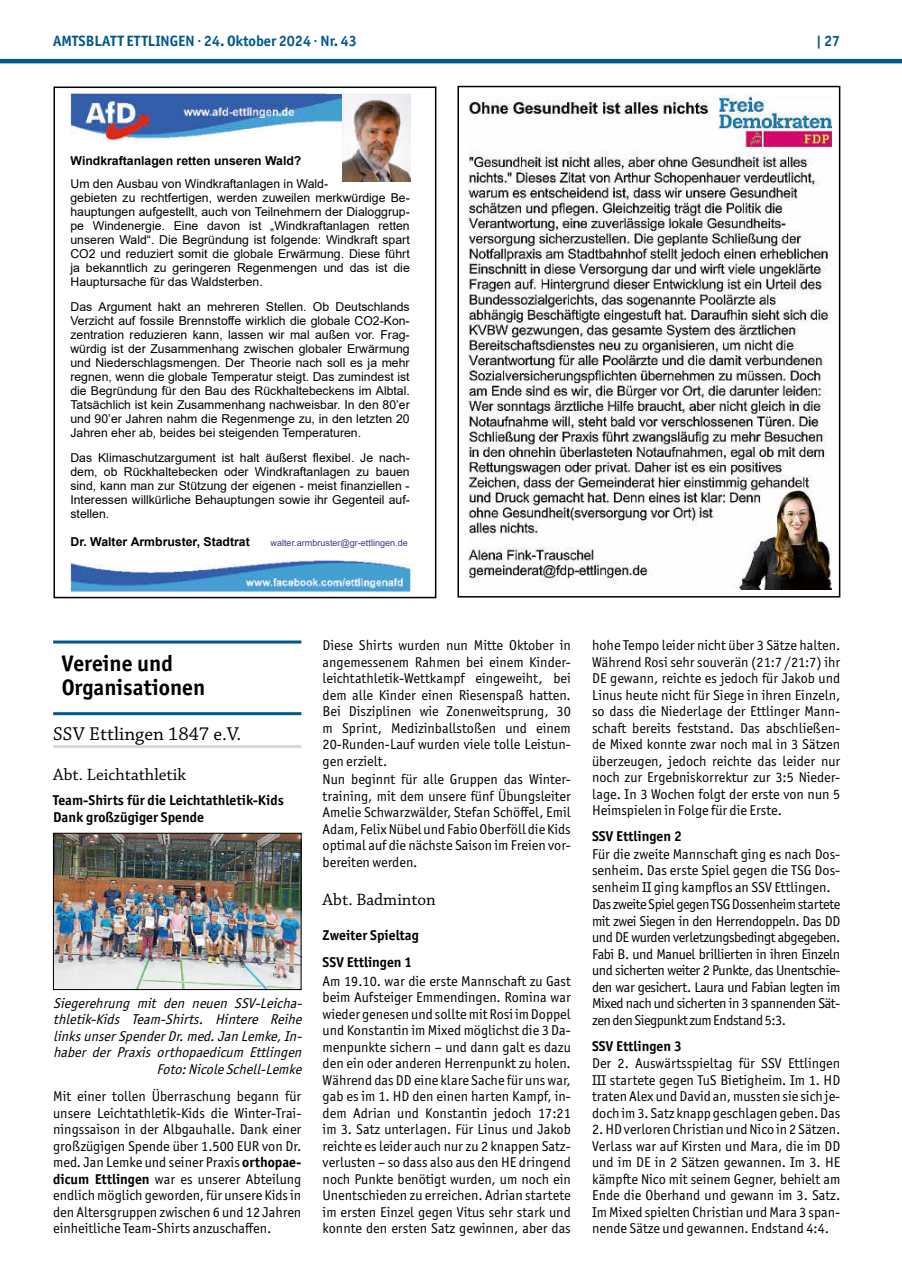
<style>
.page{position:relative;width:902px;height:1280px;background:#fff}
.page>*{position:absolute;margin:0;border:0;box-sizing:border-box;transform-origin:0 0}
.t1{font:700 22.5px/24px "Officina Sans ITC Pro";color:#000}
.t2{font:19.5px "Chaparral Pro";color:#000}
.t3{font:17.25px "Chaparral Pro";color:#000}
.t4{font:700 15px "Officina Sans ITC Pro";color:#01598b}
.t5{font:14.25px/16.5px "Officina Sans ITC Pro";color:#000;text-align:justify}
.t6{font:14.25px/16.6px "Officina Sans ITC Pro";letter-spacing:-.03em;color:#000}
.t7{font:italic 14.25px/16.5px "Officina Sans ITC Pro";color:#000;text-align:right}
.t8{font:700 14.25px/16.5px "Officina Sans ITC Pro";color:#000}
.t9{font:12.3px/14.1px "Arial";color:#000;text-align:justify}
.t10{font:700 12.3px "Arial";color:#000}
.t11{font:9px "Arial";color:#443285}
.s1{font-weight:700}
</style>
<div class="page">
<hr style="left:0;top:59px;width:901px;height:4px;background:#01598b">
<hr style="left:53px;top:640px;width:248px;height:3px;background:#01598b">
<hr style="left:53px;top:712px;width:248px;height:3px;background:#01598b">
<hr style="left:53px;top:745px;width:248px;height:3px;background:#d9d9d9">
<img style="left:55px;top:835px;width:244px;height:153px">
<div style="left:53px;top:833px;width:248px;height:157px;border:1px solid #000"></div>
<div style="left:457px;top:86px;width:383px;height:512px;border:2px solid #000"></div>
<img style="left:468px;top:95px;width:363px;height:495px">
<div style="left:53px;top:87px;width:383px;height:511px;border:2px solid #000"></div>
<img style="left:70px;top:94px;width:272px;height:46px">
<img style="left:70px;top:560px;width:341px;height:33px">
<img style="left:342px;top:94px;width:68px;height:87px">
<p class="t4" style="left:53px;top:31px;width:305px">AMTSBLATT ETTLINGEN · 24. Oktober 2024 · Nr. 43</p>
<p class="t4" style="left:816px;top:31px;width:26px">| 27</p>
<p class="t10" style="left:70px;top:152px;width:232px">Windkraftanlagen retten unseren Wald?</p>
<p class="t9" style="left:70px;top:176px;width:341px;text-align:left">Um den Ausbau von Windkraftanlagen in Wald-<br>gebieten zu rechtfertigen, werden zuweilen merkwürdige Be&shy;hauptungen aufgestellt, auch von Teilnehmern der Dialoggrup&shy;pe Windenergie. Eine davon ist „Windkraftanlagen retten unseren Wald“. Die Begründung ist folgende: Windkraft spart CO2 und reduziert somit die globale Erwärmung. Diese führt ja bekanntlich zu geringeren Regenmengen und das ist die Hauptursache für das Waldsterben.</p>
<p class="t9" style="left:70px;top:299px;width:341px">Das Argument hakt an mehreren Stellen. Ob Deutschlands Verzicht auf fossile Brennstoffe wirklich die globale CO2-Kon&shy;zentration reduzieren kann, lassen wir mal außen vor. Frag&shy;würdig ist der Zusammenhang zwischen globaler Erwärmung und Niederschlagsmengen. Der Theorie nach soll es ja mehr regnen, wenn die globale Temperatur steigt. Das zumindest ist die Begründung für den Bau des Rückhaltebeckens im Albtal.<br>Tatsächlich ist kein Zusammenhang nachweisbar. In den 80’er und 90’er Jahren nahm die Regenmenge zu, in den letzten 20<br>Jahren eher ab, beides bei steigenden Temperaturen.</p>
<p class="t9" style="left:70px;top:450px;width:341px">Das Klimaschutzargument ist halt äußerst flexibel. Je nach&shy;dem, ob Rückhaltebecken oder Windkraftanlagen zu bauen sind, kann man zur Stützung der eigenen - meist finanziellen - Interessen willkürliche Behauptungen sowie ihr Gegenteil auf&shy;stellen.</p>
<p class="t10" style="left:70px;top:533px;width:181px">Dr. Walter Armbruster, Stadtrat</p>
<p class="t11" style="left:270px;top:536px;width:139px">walter.armbruster@gr-ettlingen.de</p>
<h1 class="t1" style="left:62px;top:651px;width:145px">Vereine und<br>Organisationen</h1>
<h2 class="t2" style="left:53px;top:723px;width:189px">SSV Ettlingen 1847 e.V.</h2>
<p class="t3" style="left:53px;top:765px;width:134px">Abt. Leichtathletik</p>
<p class="t8" style="left:53px;top:792px;width:232px">Team-Shirts für die Leichtathletik-Kids<br>Dank großzügiger Spende</p>
<p class="t7" style="left:53px;top:995px;width:253px">Siegerehrung mit den neuen SSV-Leicha&shy;thletik-Kids Team-Shirts. Hintere Reihe linksunserSpenderDr.med.Jan Lemke,In&shy;haber der Praxis orthopaedicum Ettlingen Foto:NicoleSchell-Lemke</p>
<p class="t5" style="left:53px;top:1088px;width:250px">Mit einer tollen Überraschung begann für unsere Leichtathletik-Kids die Winter-Trai&shy;ningssaison in der Albgauhalle. Dank einer großzügigen Spende über 1.500 EUR von Dr. med. Jan Lemke und seiner Praxis <span class="s1">orthopae&shy;dicum Ettlingen</span> war es unserer Abteilung endlich möglich geworden, für unsere Kids in den Altersgruppen zwischen 6 und 12 Jahren einheitliche Team-Shirts anzuschaffen.</p>
<p class="t5" style="left:322px;top:637px;width:250px">Diese Shirts wurden nun Mitte Oktober in angemessenem Rahmen bei einem Kinder&shy;leichtathletik-Wettkampf eingeweiht, bei dem alle Kinder einen Riesenspaß hatten.<br>Bei Disziplinen wie Zonenweitsprung, 30 m Sprint, Medizinballstoßen und einem 20-Runden-Lauf wurden viele tolle Leistun&shy;gen erzielt.</p>
<p class="t5" style="left:322px;top:771px;width:250px">Nun beginnt für alle Gruppen das Winter&shy;training, mit dem unsere fünf Übungsleiter Amelie Schwarzwälder, Stefan Schöffel, Emil Adam, Felix Nübel und Fabio Oberföll die Kids optimal auf die nächste Saison im Freien vor&shy;bereiten werden.</p>
<p class="t3" style="left:322px;top:889px;width:115px">Abt. Badminton</p>
<p class="t8" style="left:322px;top:922px;width:98px;line-height:27px">Zweiter Spieltag<br>SSV Ettlingen 1</p>
<p class="t5" style="left:322px;top:972px;width:250px">Am 19.10. war die erste Mannschaft zu Gast beim Aufsteiger Emmendingen. Romina war wieder genesen und sollte mit Rosi im Doppel und Konstantin im Mixed möglichst die 3 Da&shy;menpunkte sichern – und dann galt es dazu den ein oder anderen Herrenpunkt zu holen.<br>Während das DD eine klare Sache für uns war, gab es im 1. HD den einen harten Kampf, in&shy;dem Adrian und Konstantin jedoch 17:21 im 3. Satz unterlagen. Für Linus und Jakob reichte es leider auch nur zu 2 knappen Satz&shy;verlusten – so dass also aus den HE dringend noch Punkte benötigt wurden, um noch ein Unentschieden zu erreichen. Adrian startete im ersten Einzel gegen Vitus sehr stark und konnte den ersten Satz gewinnen, aber das</p>
<p class="t5" style="left:592px;top:637px;width:250px">hohe Tempo leider nicht über 3 Sätze halten.<br>Während Rosi sehr souverän (21:7 /21:7) ihr DE gewann, reichte es jedoch für Jakob und Linus heute nicht für Siege in ihren Einzeln, so dass die Niederlage der Ettlinger Mann&shy;schaft bereits feststand. Das abschließen&shy;de Mixed konnte zwar noch mal in 3 Sätzen überzeugen, jedoch reichte das leider nur noch zur Ergebniskorrektur zur 3:5 Nieder&shy;lage. In 3 Wochen folgt der erste von nun 5<br>Heimspielen in Folge für die Erste.</p>
<p class="t8" style="left:592px;top:828px;width:91px">SSV Ettlingen 2</p>
<p class="t6" style="left:592px;top:845px;width:250px">Für die zweite Mannschaft ging es nach Dos&shy;senheim. Das erste Spiel gegen die TSG Dos&shy;senheim II ging kampflos an SSV Ettlingen.<br>Das zweite Spiel gegen TSG Dossenheim startete mit zwei Siegen in den Herrendoppeln. Das DD und DE wurden verletzungsbedingt abgegeben.<br>Fabi B. und Manuel brillierten in ihren Einzeln und sicherten weiter 2 Punkte, das Unentschie&shy;den war gesichert. Laura und Fabian legten im Mixed nach und sicherten in 3 spannenden Sät&shy;zen den Siegpunkt zum Endstand 5:3.</p>
<p class="t8" style="left:592px;top:1037px;width:91px">SSV Ettlingen 3</p>
<p class="t5" style="left:592px;top:1055px;width:250px">Der 2. Auswärtsspieltag für SSV Ettlingen III startete gegen TuS Bietigheim. Im 1. HD traten Alex und David an, mussten sie sich je&shy;doch im 3. Satz knapp geschlagen geben. Das</p>
<p class="t5" style="left:592px;top:1121px;width:250px">2. HD verloren Christian und Nico in 2 Sätzen.<br>Verlass war auf Kirsten und Mara, die im DD und im DE in 2 Sätzen gewannen. Im 3. HE kämpfte Nico mit seinem Gegner, behielt am Ende die Oberhand und gewann im 3. Satz.<br>Im Mixed spielten Christian und Mara 3 span&shy;nende Sätze und gewannen. Endstand 4:4.</p>
</div>
